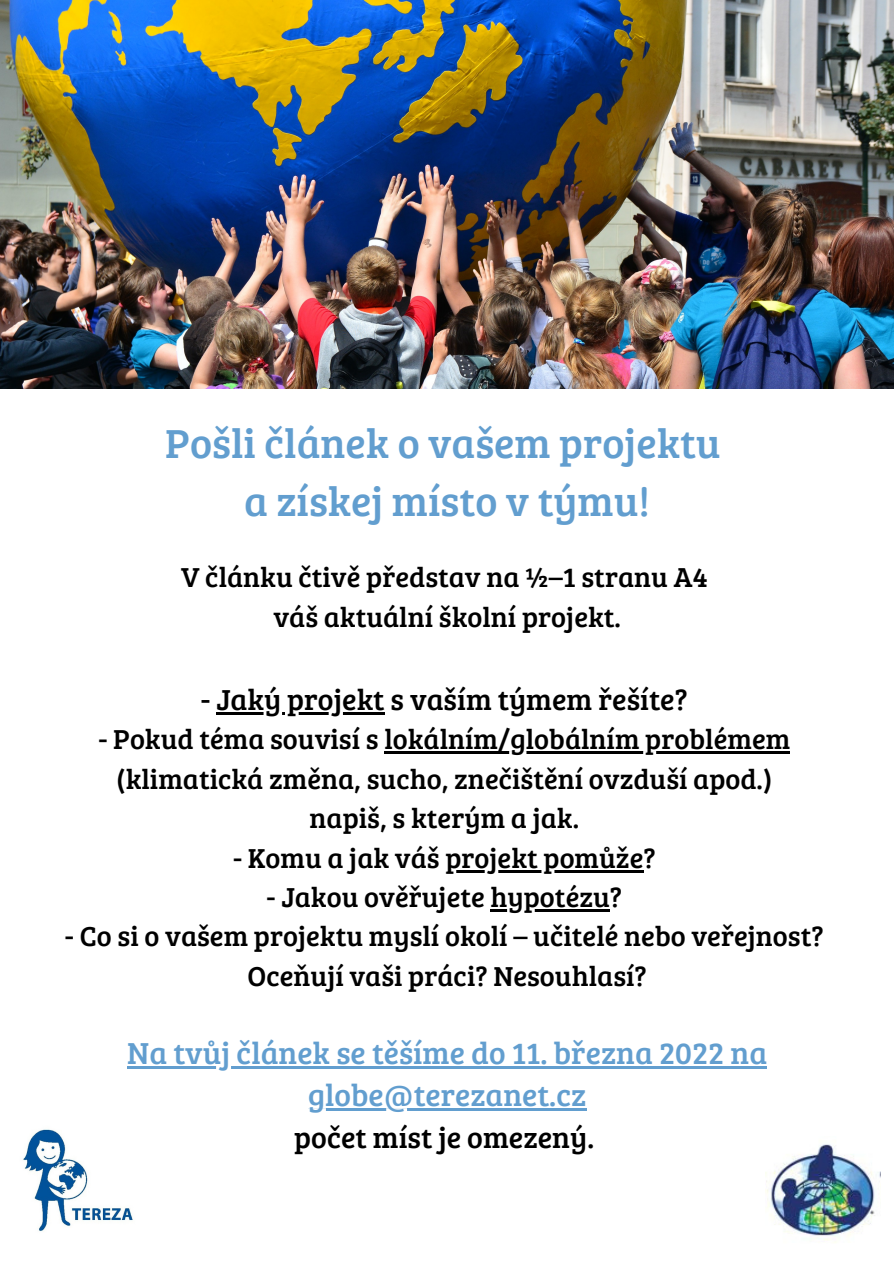
<style>
.page{position:relative;width:894px;height:1264px;background:#fff}
.page>*{position:absolute;margin:0;border:0;box-sizing:border-box;transform-origin:0 0}
.t1{font:41.85px "Bree Serif";color:#629ecf}
.t2{font:31.35px/42.8px "Bree Serif";color:#629ecf;text-align:center}
.t3{font:29.85px "Bree Serif";color:#000}
.t4{font:28.35px "Bree Serif";color:#000}
</style>
<div class="page">
<img style="left:23px;top:1129px;width:110px;height:103px">
<img style="left:765px;top:1144px;width:114px;height:99px">
<img style="left:0;top:0;width:893px;height:388px">
<hr style="left:216px;top:712px;width:168px;height:2px;background:#000">
<hr style="left:384px;top:751px;width:406px;height:2px;background:#000">
<hr style="left:445px;top:869px;width:198px;height:3px;background:#000">
<hr style="left:490px;top:909px;width:119px;height:2px;background:#000">
<hr style="left:127px;top:1065px;width:640px;height:3px;background:#629ecf">
<hr style="left:308px;top:1108px;width:278px;height:2px;background:#629ecf">
<p class="t1" style="left:165px;top:412px;width:556px">Pošli článek o vašem projektu</p>
<p class="t1" style="left:244px;top:471px;width:407px">a získej místo v týmu!</p>
<p class="t4" style="left:181px;top:556px;width:528px">V článku čtivě představ na ½–1 stranu A4</p>
<p class="t4" style="left:273px;top:596px;width:349px">váš aktuální školní projekt.</p>
<p class="t3" style="left:201px;top:677px;width:488px">- Jaký projekt s vaším týmem řešíte?</p>
<p class="t4" style="left:98px;top:718px;width:693px">- Pokud téma souvisí s lokálním/globálním problémem</p>
<p class="t4" style="left:116px;top:758px;width:657px">(klimatická změna, sucho, znečištění ovzduší apod.)</p>
<p class="t4" style="left:309px;top:797px;width:271px">napiš, s kterým a jak.</p>
<p class="t4" style="left:233px;top:837px;width:424px">- Komu a jak váš projekt pomůže?</p>
<p class="t4" style="left:266px;top:876px;width:357px">- Jakou ověřujete hypotézu?</p>
<p class="t4" style="left:65px;top:915px;width:760px">- Co si o vašem projektu myslí okolí – učitelé nebo veřejnost?</p>
<p class="t4" style="left:247px;top:955px;width:400px">Oceňují vaši práci? Nesouhlasí?</p>
<p class="t2" style="left:127px;top:1029px;width:641px">Na tvůj článek se těšíme do 11. března 2022 na globe@terezanet.cz</p>
<p class="t3" style="left:294px;top:1115px;width:301px">počet míst je omezený.</p>
</div>
